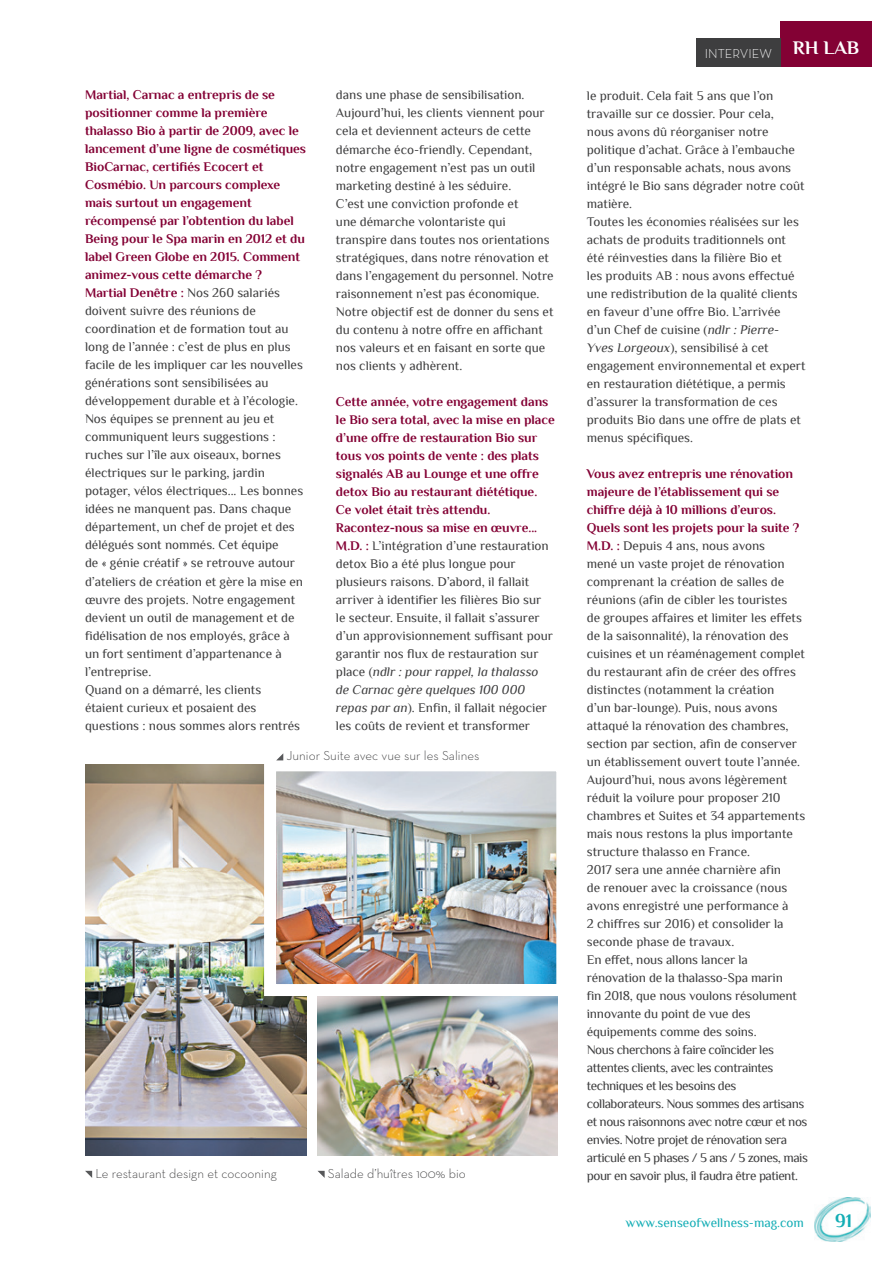
<style>
.page{position:relative;width:893px;height:1263px;background:#fff}
.page>*{position:absolute;margin:0;border:0;box-sizing:border-box;transform-origin:0 0}
.t1{font:700 19.2px "Philosopher";color:#13adb5}
.t2{font:13.2px/18px "Philosopher";color:#3e3e3f}
.t3{font:300 13.2px "Neutra Text";color:#3e3e3f}
.t4{font:13.2px "Philosopher";color:#13adb5}
.t5{font:300 13.2px "Neutra Text";color:#fff}
.s1{font-weight:700;color:#830134}
.s2{font-style:italic}
</style>
<div class="page">
<div style="left:780px;top:21px;width:92px;height:46px;background:#830134"></div>
<div style="left:696px;top:38px;width:84px;height:29px;background:#3e3e3f"></div>
<svg style="left:85px;top:1171px;width:7px;height:7px"></svg>
<svg style="left:318px;top:1171px;width:7px;height:7px"></svg>
<img style="left:85px;top:764px;width:221px;height:392px">
<img style="left:258px;top:753px;width:300px;height:249px">
<img style="left:318px;top:996px;width:239px;height:160px">
<svg style="left:276px;top:753px;width:7px;height:7px"></svg>
<img style="left:814px;top:1197px;width:57px;height:45px">
<p class="t2" style="left:85px;top:86px;width:223px"><span class="s1">Martial, Carnac a entrepris de se positionner comme la première thalasso Bio à partir de 2009, avec le lancement d’une ligne de cosmétiques BioCarnac, certifiés Ecocert et Cosmébio. Un parcours complexe mais surtout un engagement récompensé par l’obtention du label Being pour le Spa marin en 2012 et du label Green Globe en 2015. Comment animez-vous cette démarche ?<br>Martial Denêtre :</span> Nos 260 salariés doivent suivre des réunions de coordination et de formation tout au long de l’année : c’est de plus en plus facile de les impliquer car les nouvelles générations sont sensibilisées au développement durable et à l’écologie.<br>Nos équipes se prennent au jeu et communiquent leurs suggestions : ruches sur l’île aux oiseaux, bornes électriques sur le parking, jardin potager, vélos électriques... Les bonnes idées ne manquent pas. Dans chaque département, un chef de projet et des délégués sont nommés. Cet équipe<br>de « génie créatif » se retrouve autour d’ateliers de création et gère la mise en œuvre des projets. Notre engagement devient un outil de management et de fidélisation de nos employés, grâce à un fort sentiment d’appartenance à l’entreprise.<br>Quand on a démarré, les clients<br>étaient curieux et posaient des questions : nous sommes alors rentrés</p>
<p class="t2" style="left:336px;top:86px;width:219px">dans une phase de sensibilisation.<br>Aujourd’hui, les clients viennent pour cela et deviennent acteurs de cette démarche éco-friendly. Cependant, notre engagement n’est pas un outil marketing destiné à les séduire.<br>C’est une conviction profonde et<br>une démarche volontariste qui transpire dans toutes nos orientations stratégiques, dans notre rénovation et dans l’engagement du personnel. Notre raisonnement n’est pas économique.<br>Notre objectif est de donner du sens et du contenu à notre offre en affichant nos valeurs et en faisant en sorte que nos clients y adhèrent.</p>
<p class="t2" style="left:336px;top:392px;width:220px"><span class="s1">Cette année, votre engagement dans le Bio sera total, avec la mise en place d’une offre de restauration Bio sur tous vos points de vente : des plats signalés AB au Lounge et une offre detox Bio au restaurant diététique.<br>Ce volet était très attendu.<br>Racontez-nous sa mise en œuvre...<br>M.D. :</span> L’intégration d’une restauration detox Bio a été plus longue pour plusieurs raisons. D’abord, il fallait arriver à identifier les filières Bio sur<br>le secteur. Ensuite, il fallait s’assurer d’un approvisionnement suffisant pour garantir nos flux de restauration sur place (<span class="s2">ndlr : pour rappel, la thalasso de Carnac gère quelques 100 000 repas par an</span>). Enfin, il fallait négocier les coûts de revient et transformer</p>
<p class="t3" style="left:287px;top:748px;width:194px">Junior Suite avec vue sur les Salines</p>
<p class="t3" style="left:95px;top:1165px;width:183px">Le restaurant design et cocooning</p>
<p class="t3" style="left:328px;top:1165px;width:139px">Salade d’huîtres 100% bio</p>
<p class="t5" style="left:705px;top:46px;width:156px">INTERVIEW <sup>RH</sup> <sup>LAB</sup></p>
<p class="t2" style="left:587px;top:86px;width:220px">le produit. Cela fait 5 ans que l’on travaille sur ce dossier. Pour cela,<br>nous avons dû réorganiser notre politique d’achat. Grâce à l’embauche d’un responsable achats, nous avons intégré le Bio sans dégrader notre coût matière.<br>Toutes les économies réalisées sur les achats de produits traditionnels ont été réinvesties dans la filière Bio et<br>les produits AB : nous avons effectué une redistribution de la qualité clients en faveur d’une offre Bio. L’arrivée d’un Chef de cuisine (<span class="s2">ndlr : Pierre-Yves Lorgeoux</span>), sensibilisé à cet engagement environnemental et expert en restauration diététique, a permis d’assurer la transformation de ces produits Bio dans une offre de plats et menus spécifiques.</p>
<p class="t2" style="left:587px;top:464px;width:223px"><span class="s1">Vous avez entrepris une rénovation majeure de l’établissement qui se chiffre déjà à 10 millions d’euros.<br>Quels sont les projets pour la suite ?<br>M.D. :</span> Depuis 4 ans, nous avons<br>mené un vaste projet de rénovation comprenant la création de salles de réunions (afin de cibler les touristes<br>de groupes affaires et limiter les effets de la saisonnalité), la rénovation des cuisines et un réaménagement complet du restaurant afin de créer des offres distinctes (notamment la création<br>d’un bar-lounge). Puis, nous avons attaqué la rénovation des chambres, section par section, afin de conserver un établissement ouvert toute l’année.<br>Aujourd’hui, nous avons légèrement réduit la voilure pour proposer 210 chambres et Suites et 34 appartements mais nous restons la plus importante structure thalasso en France.<br>2017 sera une année charnière afin<br>de renouer avec la croissance (nous avons enregistré une performance à<br>2 chiffres sur 2016) et consolider la seconde phase de travaux.<br>En effet, nous allons lancer la rénovation de la thalasso-Spa marin<br>fin 2018, que nous voulons résolument innovante du point de vue des équipements comme des soins.<br>Nous cherchons à faire coïncider les attentes clients, avec les contraintes techniques et les besoins des collaborateurs. Nous sommes des artisans et nous raisonnons avec notre cœur et nos envies. Notre projet de rénovation sera articulé en 5 phases / 5 ans / 5 zones, mais pour en savoir plus, il faudra être patient.</p>
<p class="t4" style="left:625px;top:1215px;width:180px">www.senseofwellness-mag.com</p>
<h1 class="t1" style="left:835px;top:1210px;width:19px">91</h1>
</div>
